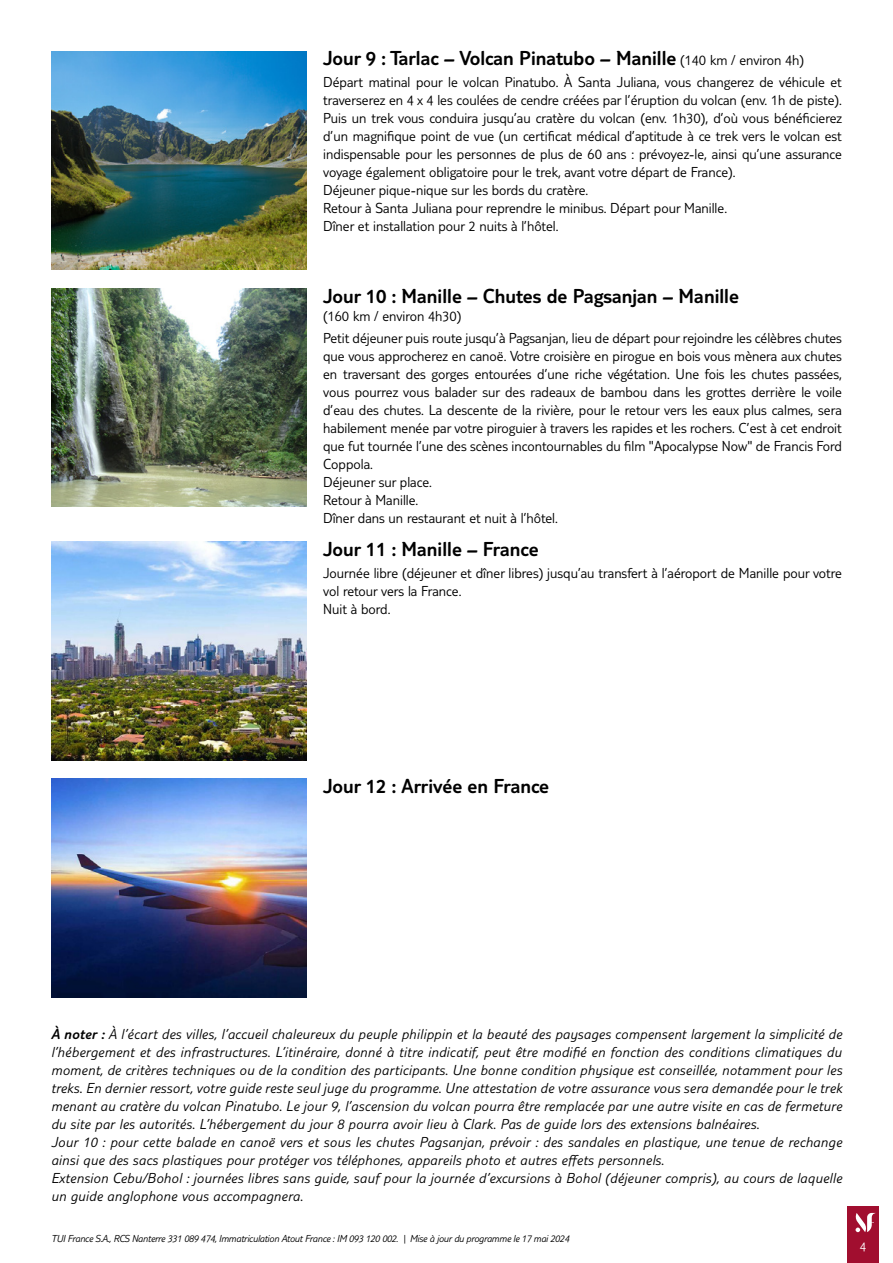
<style>
.page{position:relative;width:893px;height:1263px;background:#fff}
.page>*{position:absolute;margin:0;border:0;box-sizing:border-box;transform-origin:0 0}
.t1{font:300 21px "TUI Type";color:#000}
.t2{font:300 15px/18px "TUI Type";color:#000}
.t3{font:italic 300 15px/18px "TUI Type";letter-spacing:.02em;color:#000}
.t4{font:300 13.5px "TUI Type";color:#fff}
.t5{font:italic 300 10.5px "TUI Type";letter-spacing:-.02em;color:#000}
.s1{font-size:15px}
.s2{font-style:inherit}
</style>
<div class="page">
<div style="left:847px;top:1206px;width:32px;height:57px;background:#a10e2f"></div>
<svg style="left:855px;top:1213px;width:21px;height:19px"></svg>
<img style="left:51px;top:51px;width:255px;height:219px">
<img style="left:51px;top:288px;width:255px;height:219px">
<img style="left:51px;top:541px;width:255px;height:219px">
<img style="left:51px;top:779px;width:255px;height:218px">
<h1 class="t1" style="left:323px;top:46px;width:482px">Jour 9 : Tarlac – Volcan Pinatubo – Manille <span class="s1">(140 km / environ 4h)</span></h1>
<p class="t2" style="left:323px;top:73px;width:520px">Départ matinal pour le volcan Pinatubo. À Santa Juliana, vous changerez de véhicule et traverserez en 4 x 4 les coulées de cendre créées par l’éruption du volcan (env. 1h de piste).<br>Puis un trek vous conduira jusqu’au cratère du volcan (env. 1h30), d’où vous bénéficierez d’un magnifique point de vue (un certificat médical d’aptitude à ce trek vers le volcan est indispensable pour les personnes de plus de 60 ans : prévoyez-le, ainsi qu’une assurance voyage également obligatoire pour le trek, avant votre départ de France).<br>Déjeuner pique-nique sur les bords du cratère.<br>Retour à Santa Juliana pour reprendre le minibus. Départ pour Manille.<br>Dîner et installation pour 2 nuits à l’hôtel.</p>
<h1 class="t1" style="left:323px;top:283px;width:417px">Jour 10 : Manille – Chutes de Pagsanjan – Manille</h1>
<p class="t2" style="left:323px;top:304px;width:520px;line-height:22.2px">(160 km / environ 4h30)<br>Petit déjeuner puis route jusqu’à Pagsanjan, lieu de départ pour rejoindre les célèbres chutes</p>
<p class="t2" style="left:323px;top:346px;width:520px">que vous approcherez en canoë. Votre croisière en pirogue en bois vous mènera aux chutes en traversant des gorges entourées d’une riche végétation. Une fois les chutes passées, vous pourrez vous balader sur des radeaux de bambou dans les grottes derrière le voile d’eau des chutes. La descente de la rivière, pour le retour vers les eaux plus calmes, sera habilement menée par votre piroguier à travers les rapides et les rochers. C’est à cet endroit que fut tournée l’une des scènes incontournables du film "Apocalypse Now" de Francis Ford Coppola.<br>Déjeuner sur place.<br>Retour à Manille.<br>Dîner dans un restaurant et nuit à l’hôtel.</p>
<h1 class="t1" style="left:323px;top:537px;width:217px">Jour 11 : Manille – France</h1>
<p class="t2" style="left:323px;top:564px;width:520px">Journée libre (déjeuner et dîner libres) jusqu’au transfert à l’aéroport de Manille pour votre vol retour vers la France.<br>Nuit à bord.</p>
<h1 class="t1" style="left:323px;top:774px;width:227px">Jour 12 : Arrivée en France</h1>
<p class="t3" style="left:51px;top:1025px;width:793px"><span class="s2">À noter :</span> À l’écart des villes, l’accueil chaleureux du peuple philippin et la beauté des paysages compensent largement la simplicité de l’hébergement et des infrastructures. L’itinéraire, donné à titre indicatif, peut être modifié en fonction des conditions climatiques du moment, de critères techniques ou de la condition des participants. Une bonne condition physique est conseillée, notamment pour les treks. En dernier ressort, votre guide reste seul juge du programme. Une attestation de votre assurance vous sera demandée pour le trek menant au cratère du volcan Pinatubo. Le jour 9, l’ascension du volcan pourra être remplacée par une autre visite en cas de fermeture du site par les autorités. L’hébergement du jour 8 pourra avoir lieu à Clark. Pas de guide lors des extensions balnéaires.<br>Jour 10 : pour cette balade en canoë vers et sous les chutes Pagsanjan, prévoir : des sandales en plastique, une tenue de rechange ainsi que des sacs plastiques pour protéger vos téléphones, appareils photo et autres effets personnels.<br>Extension Cebu/Bohol : journées libres sans guide, sauf pour la journée d’excursions à Bohol (déjeuner compris), au cours de laquelle un guide anglophone vous accompagnera.</p>
<p class="t5" style="left:51px;top:1232px;width:520px">TUI France S.A., RCS Nanterre 331 089 474, Immatriculation Atout France : IM 093 120 002. | Mise à jour du programme le 17 mai 2024</p>
<p class="t4" style="left:860px;top:1239px;width:8px">4</p>
</div>
